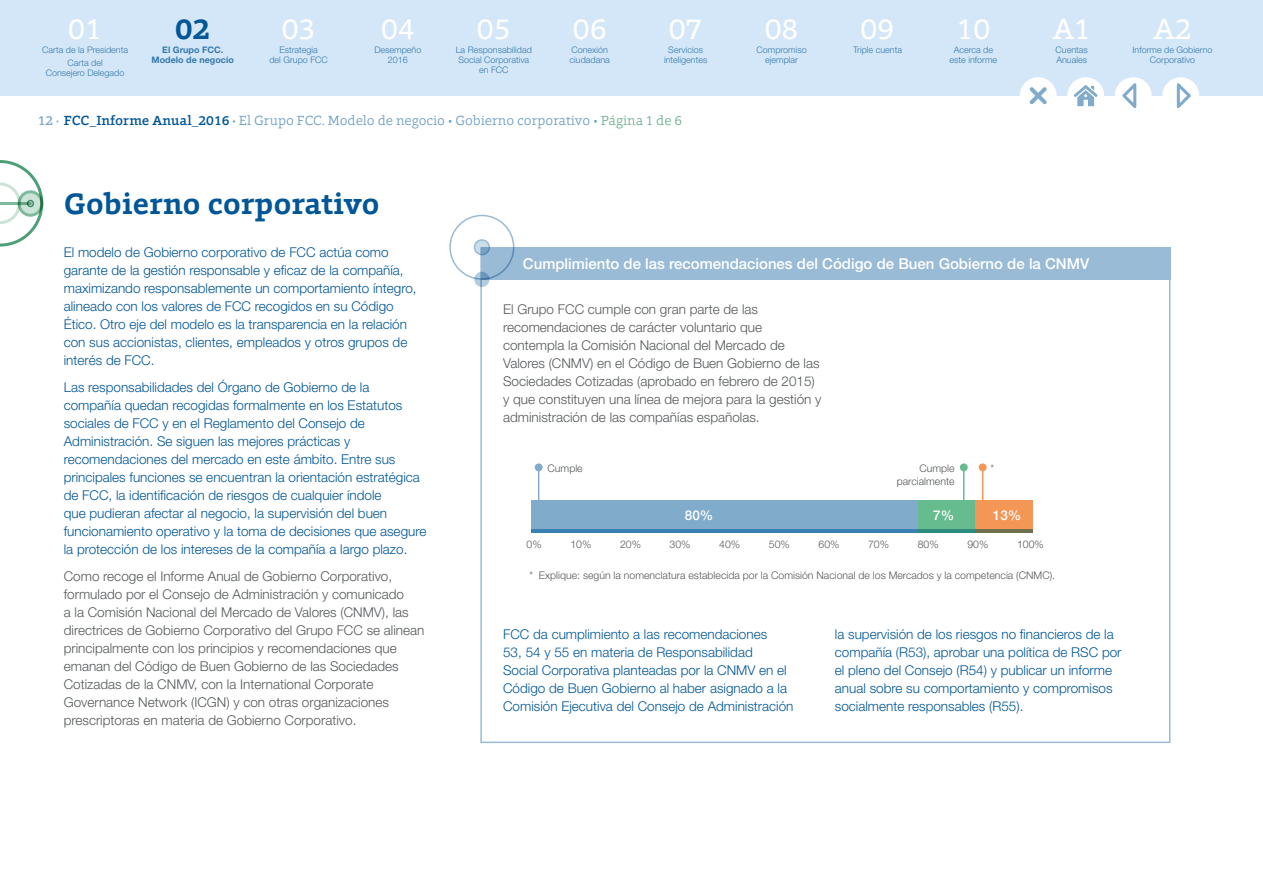
<style>
.page{position:relative;width:1263px;height:893px;background:#fff}
.page>*{position:absolute;margin:0;border:0;box-sizing:border-box;transform-origin:0 0}
.t1{font:30px "Foro";color:#fff}
.t2{font:700 30px "Foro";color:#005697}
.t3{font:500 15px "Helvetica Neue LT";color:#fff}
.t4{font:300 13.5px/18px "Helvetica Neue LT";color:#005697}
.t5{font:300 13.5px/18px "Helvetica Neue LT";color:#54585a}
.t6{font:300 13.5px "Foro";color:#669ac1}
.t7{font:500 13.5px "Helvetica Neue LT";color:#fff}
.t8{font:300 10.5px/12.6px "Helvetica Neue LT";color:#54585a;text-align:right}
.t9{font:300 9px/9.8px "Helvetica Neue LT";color:#3378ac;text-align:center}
.t10{font:700 9px/9.8px "Helvetica Neue LT";color:#3378ac;text-align:center}
.s1{font-weight:500;color:#80abcb}
.s2{font-weight:500;color:#005697}
.s3{font-weight:700}
.s4{color:#66ad89}
</style>
<div class="page">
<div style="left:0;top:0;width:1263px;height:96px;background:#d4e7f8"></div>
<div style="left:1162px;top:77px;width:37px;height:37px;background:#fff;border-radius:50%"></div>
<div style="left:1115px;top:77px;width:37px;height:37px;background:#fff;border-radius:50%"></div>
<div style="left:1067px;top:77px;width:37px;height:37px;background:#fff;border-radius:50%"></div>
<div style="left:1020px;top:77px;width:36px;height:37px;background:#fff;border-radius:50%"></div>
<svg style="left:1074px;top:85px;width:24px;height:21px"></svg>
<svg style="left:1122px;top:83px;width:14px;height:25px"></svg>
<svg style="left:1177px;top:83px;width:14px;height:25px"></svg>
<svg style="left:1029px;top:87px;width:18px;height:17px"></svg>
<div style="left:481px;top:247px;width:689px;height:33px;background:#99bbd5"></div>
<div style="left:449px;top:215px;width:65px;height:65px;border:2px solid #99bbd5;border-radius:50%"></div>
<svg style="left:474px;top:272px;width:15px;height:15px"></svg>
<svg style="left:474px;top:240px;width:15px;height:15px"></svg>
<div style="left:474px;top:239px;width:16px;height:16px;border:2px solid #99bbd5;border-radius:50%"></div>
<svg style="left:0;top:160px;width:43px;height:87px"></svg>
<svg style="left:19px;top:192px;width:23px;height:23px"></svg>
<div style="left:18px;top:190px;width:25px;height:27px;border:3px solid #80ba9d;border-radius:50%"></div>
<hr style="left:0;top:202px;width:30px;height:3px;background:#80ba9d">
<div style="left:27px;top:200px;width:7px;height:7px;border:2px solid #4d9f76;border-radius:50%"></div>
<div style="left:975px;top:500px;width:57px;height:32px;background:#f49655"></div>
<div style="left:917px;top:500px;width:58px;height:32px;background:#66bb8f"></div>
<div style="left:531px;top:500px;width:386px;height:32px;background:#80abcb"></div>
<hr style="left:538px;top:467px;width:1px;height:40px;background:#80abcb">
<div style="left:535px;top:463px;width:8px;height:8px;background:#80abcb;border-radius:50%"></div>
<hr style="left:963px;top:467px;width:1px;height:40px;background:#66bb8f">
<div style="left:960px;top:463px;width:8px;height:8px;background:#66bb8f;border-radius:50%"></div>
<hr style="left:982px;top:467px;width:1px;height:40px;background:#f49655">
<div style="left:979px;top:463px;width:8px;height:8px;background:#f49655;border-radius:50%"></div>
<hr style="left:531px;top:529px;width:501px;height:3px;background:#73bfe2">
<h1 class="t1" style="left:68px;top:10px;width:35px">01</h1>
<h1 class="t2" style="left:175px;top:9px;width:36px">02</h1>
<h1 class="t1" style="left:282px;top:10px;width:35px">03</h1>
<h1 class="t1" style="left:381px;top:10px;width:35px">04</h1>
<h1 class="t1" style="left:477px;top:10px;width:35px">05</h1>
<h1 class="t1" style="left:573px;top:10px;width:35px">06</h1>
<h1 class="t1" style="left:669px;top:10px;width:35px">07</h1>
<h1 class="t1" style="left:765px;top:10px;width:35px">08</h1>
<h1 class="t1" style="left:861px;top:10px;width:35px">09</h1>
<h1 class="t1" style="left:956px;top:10px;width:35px">10</h1>
<h1 class="t1" style="left:1153px;top:9px;width:40px">A2</h1>
<h1 class="t1" style="left:1053px;top:9px;width:40px">A1</h1>
<p class="t9" style="left:42px;top:43px;width:87px;line-height:13.2px">Carta de la Presidenta<br>Carta del</p>
<p class="t9" style="left:46px;top:68px;width:80px">Consejero Delegado</p>
<p class="t10" style="left:152px;top:45px;width:84px">El Grupo FCC.<br>Modelo de negocio</p>
<p class="t9" style="left:374px;top:45px;width:49px">Desempeño<br>2016</p>
<p class="t9" style="left:569px;top:45px;width:42px;text-align:left">Conexión ciudadana</p>
<p class="t9" style="left:664px;top:45px;width:45px">Servicios inteligentes</p>
<p class="t9" style="left:756px;top:45px;width:52px">Compromiso ejemplar</p>
<p class="t9" style="left:853px;top:45px;width:51px">Triple cuenta</p>
<p class="t9" style="left:949px;top:45px;width:49px">Acerca de este informe</p>
<p class="t9" style="left:1132px;top:45px;width:82px">Informe de Gobierno<br>Corporativo</p>
<p class="t9" style="left:1056px;top:45px;width:34px;text-align:left">Cuentas<br>Anuales</p>
<p class="t9" style="left:456px;top:45px;width:78px">La Responsabilidad<br>Social Corporativa en FCC</p>
<p class="t9" style="left:269px;top:45px;width:60px">Estrategia<br>del Grupo FCC</p>
<p class="t6" style="left:38px;top:112px;width:646px"><span class="s1">12 ·</span> <span class="s2">FCC_Informe Anual_2016</span> <span class="s3">·</span> El Grupo FCC. Modelo de negocio • Gobierno corporativo • <span class="s4">Página 1 de 6</span></p>
<h1 class="t2" style="left:64px;top:184px;width:317px">Gobierno corporativo</h1>
<p class="t4" style="left:64px;top:243px;width:354px">El modelo de Gobierno corporativo de FCC actúa como garante de la gestión responsable y eficaz de la compañía, maximizando responsablemente un comportamiento íntegro, alineado con los valores de FCC recogidos en su Código Ético. Otro eje del modelo es la transparencia en la relación con sus accionistas, clientes, empleados y otros grupos de interés de FCC.</p>
<p class="t4" style="left:64px;top:378px;width:364px">Las responsabilidades del Órgano de Gobierno de la compañía quedan recogidas formalmente en los Estatutos sociales de FCC y en el Reglamento del Consejo de Administración. Se siguen las mejores prácticas y recomendaciones del mercado en este ámbito. Entre sus principales funciones se encuentran la orientación estratégica de FCC, la identificación de riesgos de cualquier índole<br>que pudieran afectar al negocio, la supervisión del buen funcionamiento operativo y la toma de decisiones que asegure la protección de los intereses de la compañía a largo plazo.</p>
<p class="t5" style="left:64px;top:567px;width:362px">Como recoge el Informe Anual de Gobierno Corporativo, formulado por el Consejo de Administración y comunicado<br>a la Comisión Nacional del Mercado de Valores (CNMV), las directrices de Gobierno Corporativo del Grupo FCC se alinean principalmente con los principios y recomendaciones que emanan del Código de Buen Gobierno de las Sociedades Cotizadas de la CNMV, con la International Corporate Governance Network (ICGN) y con otras organizaciones prescriptoras en materia de Gobierno Corporativo.</p>
<p class="t3" style="left:523px;top:255px;width:568px">Cumplimiento de las recomendaciones del Código de Buen Gobierno de la CNMV</p>
<p class="t5" style="left:503px;top:300px;width:320px">El Grupo FCC cumple con gran parte de las recomendaciones de carácter voluntario que contempla la Comisión Nacional del Mercado de Valores (CNMV) en el Código de Buen Gobierno de las Sociedades Cotizadas (aprobado en febrero de 2015) y que constituyen una línea de mejora para la gestión y administración de las compañías españolas.</p>
<p class="t8" style="left:547px;top:462px;width:37px">Cumple</p>
<p class="t8" style="left:897px;top:462px;width:59px">Cumple parcialmente</p>
<p class="t8" style="left:990px;top:462px;width:5px">*</p>
<p class="t8" style="left:527px;top:538px;width:17px">0%</p>
<p class="t7" style="left:685px;top:508px;width:30px">80%</p>
<p class="t7" style="left:933px;top:508px;width:23px">7%</p>
<p class="t7" style="left:993px;top:508px;width:30px">13%</p>
<p class="t8" style="left:570px;top:538px;width:23px">10%</p>
<p class="t8" style="left:620px;top:538px;width:23px">20%</p>
<p class="t8" style="left:670px;top:538px;width:23px">30%</p>
<p class="t8" style="left:719px;top:538px;width:23px">40%</p>
<p class="t8" style="left:769px;top:538px;width:23px">50%</p>
<p class="t8" style="left:818px;top:538px;width:23px">60%</p>
<p class="t8" style="left:868px;top:538px;width:23px">70%</p>
<p class="t8" style="left:918px;top:538px;width:23px">80%</p>
<p class="t8" style="left:967px;top:538px;width:23px">90%</p>
<p class="t8" style="left:1017px;top:538px;width:28px">100%</p>
<p class="t8" style="left:529px;top:569px;width:527px">* Explique: según la nomenclatura establecida por la Comisión Nacional de los Mercados y la competencia (CNMC).</p>
<p class="t4" style="left:503px;top:625px;width:292px">FCC da cumplimiento a las recomendaciones<br>53, 54 y 55 en materia de Responsabilidad<br>Social Corporativa planteadas por la CNMV en el Código de Buen Gobierno al haber asignado a la Comisión Ejecutiva del Consejo de Administración</p>
<p class="t4" style="left:835px;top:625px;width:288px">la supervisión de los riesgos no financieros de la compañía (R53), aprobar una política de RSC por el pleno del Consejo (R54) y publicar un informe anual sobre su comportamiento y compromisos socialmente responsables (R55).</p>
</div>
